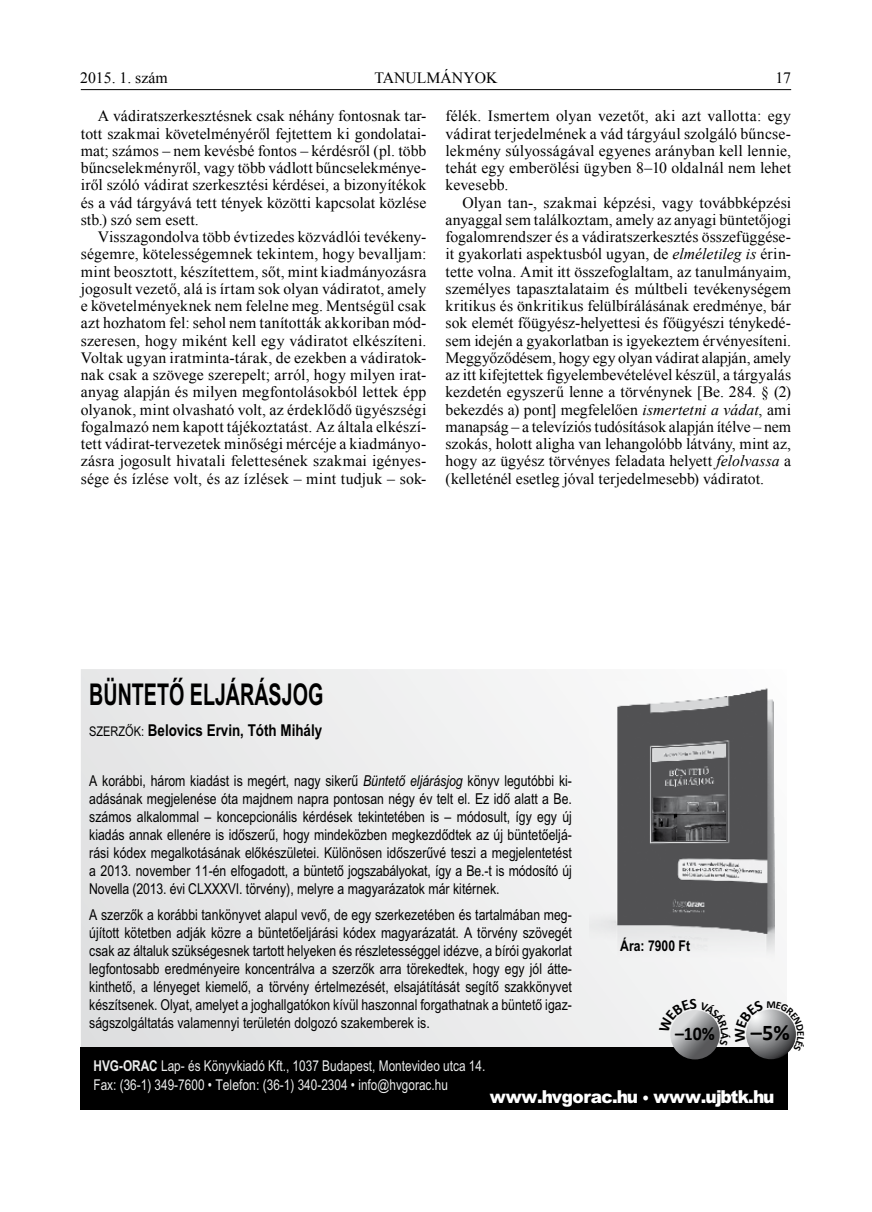
<style>
.page{position:relative;width:872px;height:1212px;background:#fff}
.page>*{position:absolute;margin:0;border:0;box-sizing:border-box;transform-origin:0 0}
.t1{font:700 30px "Arial Nr PFL";color:#000;scale:.8 1}
.t2{font:700 22.5px "Calibri";color:#000}
.t3{font:700 19.35px "Calibri";color:#000;scale:.92 1}
.t4{font:17.85px "Arial Blk PFL";letter-spacing:-.03em;color:#fff;scale:.95 1}
.t5{font:700 16.35px "Arial Nr PFL";color:#000}
.t6{font:15.75px/17.2px "Times New Roman";letter-spacing:.005em;color:#000;text-align:justify}
.t7{font:15px/18px "Arial Nr PFL";color:#000;text-align:justify}
.t8{font:14.85px/19.4px "Arial Nr PFL";color:#eceded}
.t9{font:700 14.85px "Arial Nr PFL";color:#000}
.s1{font-style:italic}
.s2{font-weight:400;font-size:13.35px}
.s3{font-weight:700}
.s4{font-family:"Adobe Garamond Pro"}
</style>
<div class="page">
<hr style="left:81px;top:89px;width:710px;height:1px;background:#000">
<svg style="left:81px;top:669px;width:694px;height:378px"></svg>
<img style="left:589px;top:682px;width:185px;height:279px">
<div style="left:81px;top:1047px;width:707px;height:62px;background:#000"></div>
<svg style="left:746px;top:1009px;width:50px;height:50px"></svg>
<svg style="left:670px;top:1010px;width:49px;height:49px"></svg>
<svg style="left:659px;top:998px;width:137px;height:54px"></svg>
<p class="t6" style="left:80px;top:69px;width:89px">2015. 1. szám</p>
<p class="t6" style="left:374px;top:69px;width:124px">TANULMÁNYOK</p>
<p class="t6" style="left:775px;top:69px;width:17px">17</p>
<p class="t6" style="left:81px;top:107px;width:347px;text-indent:17px">A vádiratszerkesztésnek csak néhány fontosnak tar&shy;tott szakmai követelményéről fejtettem ki gondolatai&shy;mat; számos – nem kevésbé fontos – kérdésről (pl. több bűncselekményről, vagy több vádlott bűncselekménye&shy;iről szóló vádirat szerkesztési kérdései, a bizonyítékok és a vád tárgyává tett tények közötti kapcsolat közlése stb.) szó sem esett.</p>
<p class="t6" style="left:81px;top:228px;width:347px;text-indent:17px">Visszagondolva több évtizedes közvádlói tevékeny&shy;ségemre, kötelességemnek tekintem, hogy bevalljam: mint beosztott, készítettem, sőt, mint kiadmányozásra jogosult vezető, alá is írtam sok olyan vádiratot, amely e követelményeknek nem felelne meg. Mentségül csak azt hozhatom fel: sehol nem tanították akkoriban mód&shy;szeresen, hogy miként kell egy vádiratot elkészíteni.<br>Voltak ugyan iratminta-tárak, de ezekben a vádiratok&shy;nak csak a szövege szerepelt; arról, hogy milyen irat&shy;anyag alapján és milyen megfontolásokból lettek épp olyanok, mint olvasható volt, az érdeklődő ügyészségi fogalmazó nem kapott tájékoztatást. Az általa elkészí&shy;tett vádirat-tervezetek minőségi mércéje a kiadmányo&shy;zásra jogosult hivatali felettesének szakmai igényes&shy;sége és ízlése volt, és az ízlések – mint tudjuk – sok-</p>
<p class="t6" style="left:445px;top:107px;width:347px">félék. Ismertem olyan vezetőt, aki azt vallotta: egy vádirat terjedelmének a vád tárgyául szolgáló bűncse&shy;lekmény súlyosságával egyenes arányban kell lennie, tehát egy emberölési ügyben 8–10 oldalnál nem lehet kevesebb.</p>
<p class="t6" style="left:445px;top:193px;width:347px;text-indent:17px">Olyan tan-, szakmai képzési, vagy továbbképzési anyaggal sem találkoztam, amely az anyagi büntetőjogi fogalomrendszer és a vádiratszerkesztés összefüggése&shy;it gyakorlati aspektusból ugyan, de <span class="s1">elméletileg is</span> érin&shy;tette volna. Amit itt összefoglaltam, az tanulmányaim, személyes tapasztalataim és múltbeli tevékenységem kritikus és önkritikus felülbírálásának eredménye, bár sok elemét főügyész-helyettesi és főügyészi ténykedé&shy;sem idején a gyakorlatban is igyekeztem érvényesíteni.<br>Meggyőződésem, hogy egy olyan vádirat alapján, amely az itt kifejtettek figyelembevételével készül, a tárgyalás kezdetén egyszerű lenne a törvénynek [Be. 284. § (2) bekezdés a) pont] megfelelően <span class="s1">ismertetni a vádat</span>, ami manapság – a televíziós tudósítások alapján ítélve – nem szokás, holott aligha van lehangolóbb látvány, mint az, hogy az ügyész törvényes feladata helyett <span class="s1">felolvassa</span> a (kelleténél esetleg jóval terjedelmesebb) vádiratot.</p>
<h1 class="t1" style="left:89px;top:677px;width:294px">BÜNTETŐ ELJÁRÁSJOG</h1>
<p class="t5" style="left:89px;top:721px;width:234px"><span class="s2">SZERZŐK:</span> Belovics Ervin, Tóth Mihály</p>
<p class="t7" style="left:89px;top:771px;width:484px">A korábbi, három kiadást is megért, nagy sikerű <span class="s1">Büntető eljárásjog</span> könyv legutóbbi ki&shy;adásának megjelenése óta majdnem napra pontosan négy év telt el. Ez idő alatt a Be. számos alkalommal – koncepcionális kérdések tekintetében is – módosult, így egy új kiadás annak ellenére is időszerű, hogy mindeközben megkezdődtek az új büntetőeljá&shy;rási kódex megalkotásának előkészületei. Különösen időszerűvé teszi a megjelentetést a 2013. november 11-én elfogadott, a büntető jogszabályokat, így a Be.-t is módosító új Novella (2013. évi CLXXXVI. törvény), melyre a magyarázatok már kitérnek.</p>
<p class="t7" style="left:89px;top:906px;width:484px">A szerzők a korábbi tankönyvet alapul vevő, de egy szerkezetében és tartalmában meg&shy;újított kötetben adják közre a büntetőeljárási kódex magyarázatát. A törvény szövegét csak az általuk szükségesnek tartott helyeken és részletességgel idézve, a bírói gyakorlat legfontosabb eredményeire koncentrálva a szerzők arra törekedtek, hogy egy jól átte&shy;kinthető, a lényeget kiemelő, a törvény értelmezését, elsajátítását segítő szakkönyvet készítsenek. Olyat, amelyet a joghallgatókon kívül haszonnal forgathatnak a büntető igaz&shy;ságszolgáltatás valamennyi területén dolgozó szakemberek is.</p>
<p class="t9" style="left:620px;top:937px;width:71px">Ára: 7900 Ft</p>
<p class="t3" style="left:675px;top:1022px;width:45px">–10%</p>
<h2 class="t2" style="left:751px;top:1019px;width:40px">–5%</h2>
<p class="t8" style="left:93px;top:1056px;width:393px"><span class="s3">HVG-ORAC</span> Lap- és Könyvkiadó Kft., 1037 Budapest, Montevideo utca 14.<br>Fax: (36-1) 349-7600 • Telefon: (36-1) 340-2304 • info@hvgorac.hu</p>
<p class="t4" style="left:490px;top:1083px;width:301px">www.hvgorac.hu <span class="s4">•</span> www.ujbtk.hu</p>
</div>
